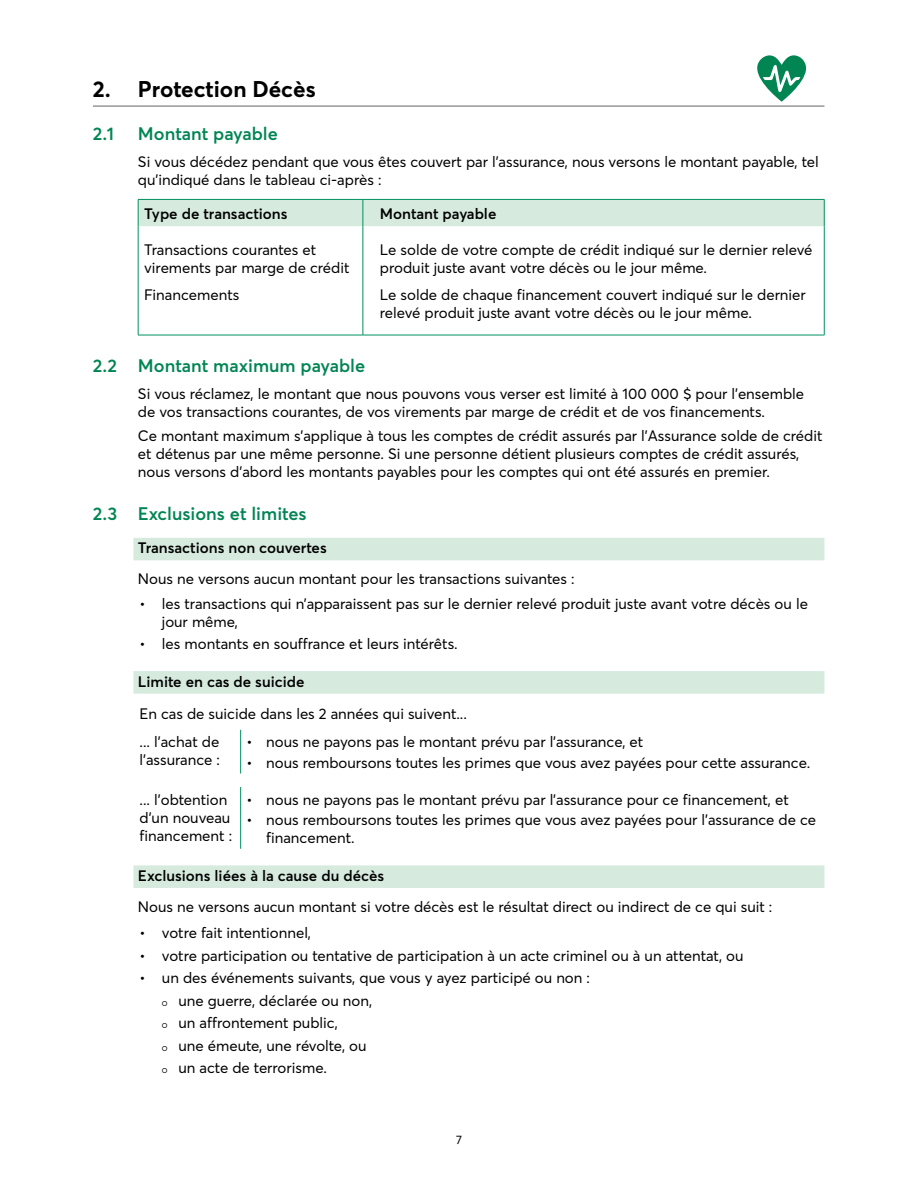
<style>
.page{position:relative;width:918px;height:1188px;background:#fff}
.page>*{position:absolute;margin:0;border:0;box-sizing:border-box;transform-origin:0 0}
.t1{font:700 22.5px "Desjardins Sans";color:#000}
.t2{font:600 18px "Desjardins Sans";color:#008553}
.t3{font:15px/18px "Desjardins Sans";color:#000}
.t4{font:600 15px "Desjardins Sans";color:#000}
.t5{font:12px "Desjardins Sans";color:#000}
.s1{font-family:"Averta";font-size:9px}
</style>
<div class="page">
<hr style="left:93px;top:106px;width:731px;height:1px;background:#646363">
<div style="left:133px;top:538px;width:691px;height:22px;background:#d6eade"></div>
<div style="left:133px;top:671px;width:691px;height:23px;background:#d6eade"></div>
<div style="left:133px;top:865px;width:691px;height:23px;background:#d6eade"></div>
<svg style="left:757px;top:55px;width:50px;height:47px"></svg>
<svg style="left:139px;top:226px;width:685px;height:109px"></svg>
<div style="left:138px;top:199px;width:687px;height:27px;background:#d6eade"></div>
<hr style="left:138px;top:226px;width:1px;height:109px;background:#00905f">
<hr style="left:138px;top:335px;width:225px;height:1px;background:#00905f">
<hr style="left:363px;top:226px;width:1px;height:109px;background:#00905f">
<hr style="left:824px;top:226px;width:1px;height:109px;background:#00905f">
<hr style="left:363px;top:335px;width:461px;height:1px;background:#00905f">
<hr style="left:240px;top:730px;width:1px;height:44px;background:#00905f">
<hr style="left:240px;top:787px;width:1px;height:62px;background:#00905f">
<h1 class="t1" style="left:93px;top:75px;width:224px">2. Protection Décès</h1>
<p class="t2" style="left:93px;top:123px;width:23px">2.1</p>
<p class="t2" style="left:138px;top:123px;width:141px">Montant payable</p>
<p class="t3" style="left:138px;top:152px;width:682px">Si vous décédez pendant que vous êtes couvert par l’assurance, nous versons le montant payable, tel qu’indiqué dans le tableau ci-après :</p>
<p class="t4" style="left:144px;top:204px;width:145px">Type de transactions</p>
<p class="t4" style="left:380px;top:204px;width:118px">Montant payable</p>
<p class="t3" style="left:144px;top:241px;width:207px">Transactions courantes et virements par marge de crédit</p>
<p class="t3" style="left:144px;top:286px;width:97px">Financements</p>
<p class="t3" style="left:380px;top:241px;width:434px">Le solde de votre compte de crédit indiqué sur le dernier relevé produit juste avant votre décès ou le jour même.</p>
<p class="t3" style="left:380px;top:286px;width:427px">Le solde de chaque financement couvert indiqué sur le dernier relevé produit juste avant votre décès ou le jour même.</p>
<p class="t2" style="left:93px;top:355px;width:274px">2.2 Montant maximum payable</p>
<p class="t3" style="left:138px;top:384px;width:668px">Si vous réclamez, le montant que nous pouvons vous verser est limité à 100 000 $ pour l’ensemble de vos transactions courantes, de vos virements par marge de crédit et de vos financements.</p>
<p class="t3" style="left:138px;top:427px;width:686px">Ce montant maximum s’applique à tous les comptes de crédit assurés par l’Assurance solde de crédit et détenus par une même personne. Si une personne détient plusieurs comptes de crédit assurés, nous versons d’abord les montants payables pour les comptes qui ont été assurés en premier.</p>
<p class="t2" style="left:93px;top:503px;width:215px">2.3 Exclusions et limites</p>
<p class="t4" style="left:138px;top:539px;width:190px">Transactions non couvertes</p>
<p class="t3" style="left:138px;top:570px;width:438px">Nous ne versons aucun montant pour les transactions suivantes :</p>
<p class="t3" style="left:162px;top:595px;width:648px;text-indent:-22px">• les transactions qui n’apparaissent pas sur le dernier relevé produit juste avant votre décès ou le jour même,</p>
<p class="t3" style="left:139px;top:635px;width:320px">• les montants en souffrance et leurs intérêts.</p>
<p class="t4" style="left:138px;top:672px;width:168px">Limite en cas de suicide</p>
<p class="t3" style="left:139px;top:700px;width:329px;line-height:28px">En cas de suicide dans les 2 années qui suivent... ... l'achat de</p>
<p class="t3" style="left:139px;top:751px;width:82px">l'assurance :</p>
<p class="t3" style="left:247px;top:733px;width:398px">• nous ne payons pas le montant prévu par l’assurance, et</p>
<p class="t3" style="left:247px;top:753px;width:565px">• nous remboursons toutes les primes que vous avez payées pour cette assurance.</p>
<p class="t3" style="left:139px;top:790px;width:94px">... l'obtention d'un nouveau financement :</p>
<p class="t3" style="left:247px;top:790px;width:544px">• nous ne payons pas le montant prévu par l’assurance pour ce financement, et</p>
<p class="t3" style="left:266px;top:810px;width:552px;text-indent:-20px">• nous remboursons toutes les primes que vous avez payées pour l’assurance de ce financement.</p>
<p class="t4" style="left:138px;top:866px;width:248px">Exclusions liées à la cause du décès</p>
<p class="t3" style="left:138px;top:897px;width:636px">Nous ne versons aucun montant si votre décès est le résultat direct ou indirect de ce qui suit :</p>
<p class="t3" style="left:139px;top:924px;width:173px">• votre fait intentionnel,</p>
<p class="t3" style="left:139px;top:946px;width:606px">• votre participation ou tentative de participation à un acte criminel ou à un attentat, ou</p>
<p class="t3" style="left:139px;top:969px;width:452px">• un des événements suivants, que vous y ayez participé ou non :</p>
<p class="t3" style="left:162px;top:991px;width:212px"><span class="s1">○</span> une guerre, déclarée ou non,</p>
<p class="t3" style="left:162px;top:1014px;width:177px"><span class="s1">○</span> un affrontement public,</p>
<p class="t3" style="left:162px;top:1036px;width:206px"><span class="s1">○</span> une émeute, une révolte, ou</p>
<p class="t3" style="left:162px;top:1058px;width:166px"><span class="s1">○</span> un acte de terrorisme.</p>
<p class="t5" style="left:456px;top:1132px;width:7px">7</p>
</div>
